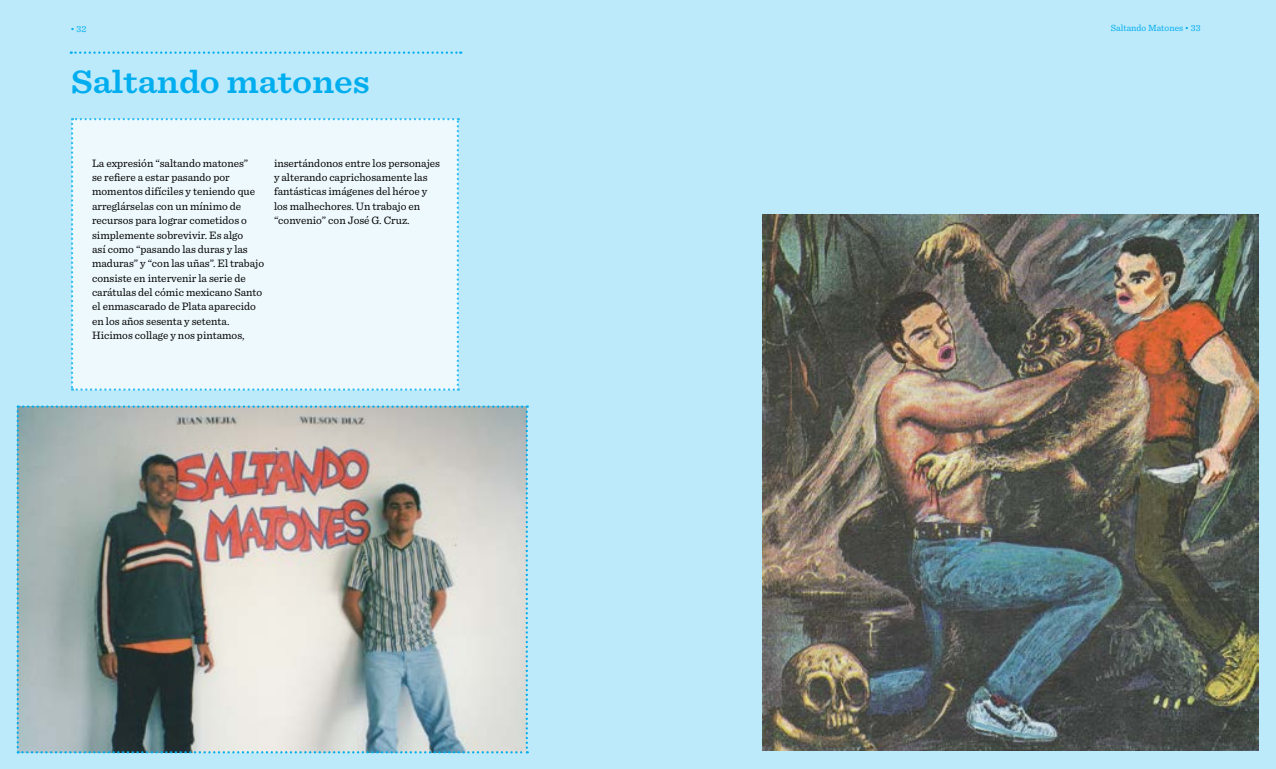
<style>
.page{position:relative;width:1276px;height:769px;background:#bdeafa}
.page>*{position:absolute;margin:0;border:0;box-sizing:border-box;transform-origin:0 0}
.t1{font:600 33.75px "Sentinel";color:#00aeef;scale:1.09 1}
.t2{font:11.25px/14.4px "Sentinel";color:#000}
.t3{font:9.38px "Sentinel";color:#00aeef}
</style>
<div class="page">
<div style="left:71px;top:118px;width:388px;height:273px;background:#eef9fd"></div>
<img style="left:17px;top:405px;width:511px;height:348px">
<img style="left:762px;top:215px;width:496px;height:536px">
<p class="t3" style="left:71px;top:22px;width:17px">• 32</p>
<p class="t3" style="left:1111px;top:21px;width:91px">Saltando Matones • 33</p>
<h1 class="t1" style="left:71px;top:56px;width:276px">Saltando matones</h1>
<p class="t2" style="left:92px;top:155px;width:174px">La expresión “saltando matones”<br>se refiere a estar pasando por momentos difíciles y teniendo que arreglárselas con un mínimo de recursos para lograr cometidos o simplemente sobrevivir. Es algo<br>así como “pasando las duras y las maduras” y “con las uñas”. El trabajo consiste en intervenir la serie de carátulas del cómic mexicano Santo el enmascarado de Plata aparecido en los años sesenta y setenta.<br>Hicimos collage y nos pintamos,</p>
<p class="t2" style="left:274px;top:155px;width:168px">insertándonos entre los personajes y alterando caprichosamente las fantásticas imágenes del héroe y los malhechores. Un trabajo en “convenio” con José G. Cruz.</p>
</div>
